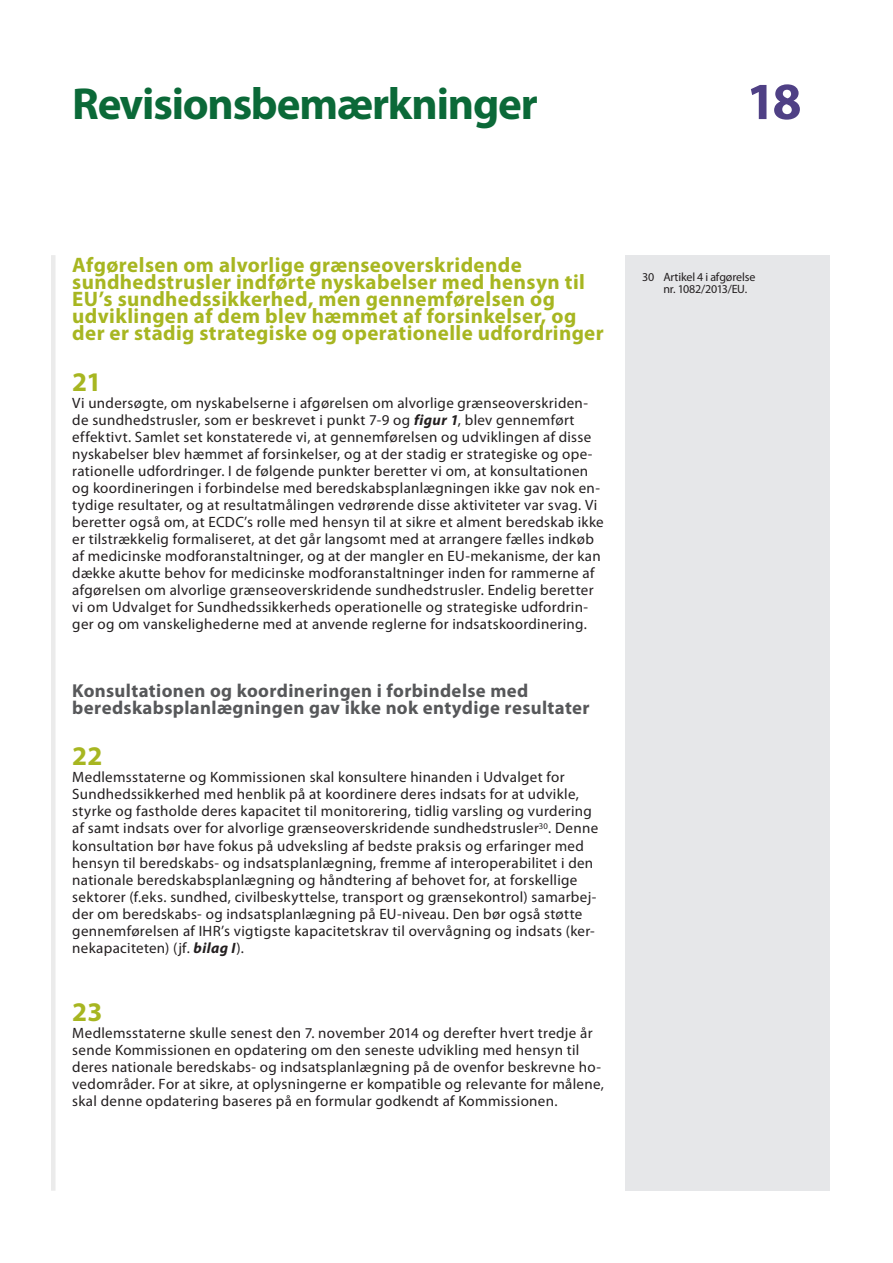
<style>
.page{position:relative;width:893px;height:1263px;background:#fff}
.page>*{position:absolute;margin:0;border:0;box-sizing:border-box;transform-origin:0 0}
.t1{font:700 52.5px "Myriad Pro";color:#4f4085}
.E_01_-_CHAP_TITRE_CH{font:700 45px "Myriad Pro";letter-spacing:-.025em;color:#0b6938}
.E_05_-_CHAP__1__TEXT{font:700 27px "Myriad Pro";color:#a7b621}
.E_02_-_CHAP__TITRE_C{font:700 21px/17px "Myriad Pro";letter-spacing:.02em;color:#a7b621}
.E_03_-_CHAP__TITRE_A{font:700 18.75px/17px "Myriad Pro";letter-spacing:.02em;color:#57585a}
.E_05_-_CHAP__1__TEXT-2{font:15px/17px "Myriad Pro";letter-spacing:.02em;color:#231f20}
.E_08_-_CHAP__FOOTNOT{font:12px/12px "Myriad Pro";letter-spacing:-.015em;color:#231f20}
.s1{font-weight:700;font-style:italic}
</style>
<div class="page">
<div style="left:51px;top:255px;width:5px;height:936px;background:#ebebeb"></div>
<div style="left:625px;top:255px;width:204px;height:936px;background:#e6e7e9"></div>
<p class="E_01_-_CHAP_TITRE_CH" style="left:72px;top:79px;width:467px">Revisionsbemærkninger</p>
<h1 class="t1" style="left:746px;top:72px;width:57px">18</h1>
<p class="E_02_-_CHAP__TITRE_C" style="left:72px;top:257px;width:533px">Afgørelsen om alvorlige grænseoverskridende sundhedstrusler indførte nyskabelser med hensyn til EU’s sundhedssikkerhed, men gennemførelsen og udviklingen af dem blev hæmmet af forsinkelser, og der er stadig strategiske og operationelle udfordringer</p>
<p class="E_05_-_CHAP__1__TEXT" style="left:72px;top:367px;width:31px">21</p>
<p class="E_05_-_CHAP__1__TEXT-2" style="left:72px;top:395px;width:533px">Vi undersøgte, om nyskabelserne i afgørelsen om alvorlige grænseoverskriden&shy;de sundhedstrusler, som er beskrevet i punkt 7-9 og <span class="s1">figur 1</span>, blev gennemført effektivt. Samlet set konstaterede vi, at gennemførelsen og udviklingen af disse nyskabelser blev hæmmet af forsinkelser, og at der stadig er strategiske og ope&shy;rationelle udfordringer. I de følgende punkter beretter vi om, at konsultationen og koordineringen i forbindelse med beredskabsplanlægningen ikke gav nok en&shy;tydige resultater, og at resultatmålingen vedrørende disse aktiviteter var svag. Vi beretter også om, at ECDC’s rolle med hensyn til at sikre et alment beredskab ikke er tilstrækkelig formaliseret, at det går langsomt med at arrangere fælles indkøb af medicinske modforanstaltninger, og at der mangler en EU-mekanisme, der kan dække akutte behov for medicinske modforanstaltninger inden for rammerne af afgørelsen om alvorlige grænseoverskridende sundhedstrusler. Endelig beretter vi om Udvalget for Sundhedssikkerheds operationelle og strategiske udfordrin&shy;ger og om vanskelighederne med at anvende reglerne for indsatskoordinering.</p>
<p class="E_03_-_CHAP__TITRE_A" style="left:72px;top:683px;width:519px">Konsultationen og koordineringen i forbindelse med beredskabsplanlægningen gav ikke nok entydige resultater</p>
<p class="E_05_-_CHAP__1__TEXT" style="left:72px;top:741px;width:32px">22</p>
<p class="E_05_-_CHAP__1__TEXT-2" style="left:72px;top:769px;width:527px">Medlemsstaterne og Kommissionen skal konsultere hinanden i Udvalget for Sundhedssikkerhed med henblik på at koordinere deres indsats for at udvikle, styrke og fastholde deres kapacitet til monitorering, tidlig varsling og vurdering af samt indsats over for alvorlige grænseoverskridende sundhedstrusler<sup>30</sup>. Denne konsultation bør have fokus på udveksling af bedste praksis og erfaringer med hensyn til beredskabs- og indsatsplanlægning, fremme af interoperabilitet i den nationale beredskabsplanlægning og håndtering af behovet for, at forskellige sektorer (f.eks. sundhed, civilbeskyttelse, transport og grænsekontrol) samarbej&shy;der om beredskabs- og indsatsplanlægning på EU-niveau. Den bør også støtte gennemførelsen af IHR’s vigtigste kapacitetskrav til overvågning og indsats (ker&shy;nekapaciteten) (jf. <span class="s1">bilag I</span>).</p>
<p class="E_05_-_CHAP__1__TEXT" style="left:72px;top:996px;width:32px">23</p>
<p class="E_05_-_CHAP__1__TEXT-2" style="left:72px;top:1024px;width:533px">Medlemsstaterne skulle senest den 7. november 2014 og derefter hvert tredje år sende Kommissionen en opdatering om den seneste udvikling med hensyn til deres nationale beredskabs- og indsatsplanlægning på de ovenfor beskrevne ho&shy;vedområder. For at sikre, at oplysningerne er kompatible og relevante for målene, skal denne opdatering baseres på en formular godkendt af Kommissionen.</p>
<p class="E_08_-_CHAP__FOOTNOT" style="left:663px;top:271px;width:94px;text-indent:-21px">30 Artikel 4 i afgørelse nr. 1082/2013/EU.</p>
</div>
